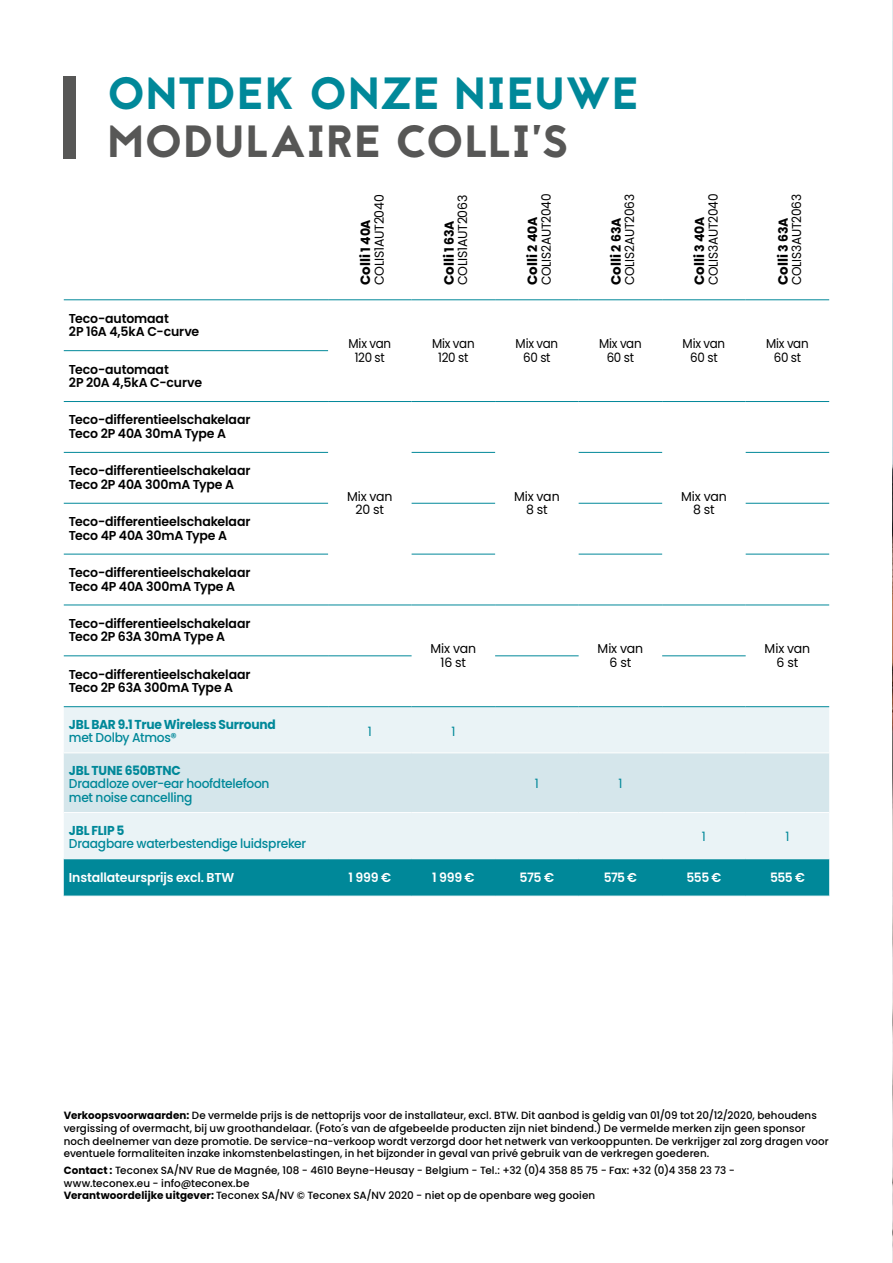
<style>
.page{position:relative;width:893px;height:1263px;background:#fff}
.page>*{position:absolute;margin:0;border:0;box-sizing:border-box;transform-origin:0 0}
.t1{font:45px "Jaapokki";letter-spacing:.015em;color:#089}
.t2{font:45px "Jaapokki";letter-spacing:.02em;color:#575756}
.t3{font:700 13.5px "Poppins";letter-spacing:.01em;color:#000}
.t4{font:600 12.9px/13.5px "Poppins";letter-spacing:-.01em;color:#000}
.t5{font:500 12.9px/13.5px "Poppins";letter-spacing:-.02em;color:#089;scale:.95 1}
.t6{font:12.9px/13.5px "Poppins";letter-spacing:-.02em;color:#000;text-align:center}
.t7{font:12.9px/13.5px "Poppins";letter-spacing:-.02em;color:#000;text-align:center;scale:.92 1}
.t8{font:12.9px "Poppins";letter-spacing:-.02em;color:#000;scale:.94 1}
.t9{font:700 12.9px "Poppins";letter-spacing:-.015em;color:#089;scale:.95 1}
.t10{font:600 12.9px "Poppins";letter-spacing:-.015em;color:#fff}
.t11{font:600 12.9px "Poppins";letter-spacing:-.015em;color:#fff;scale:.95 1}
.t12{font:12.9px "Poppins";color:#089}
.t13{font:500 10.5px/12.6px "Poppins";letter-spacing:.005em;color:#000}
.s1{font-size:12.9px}
.s2{font-weight:700}
</style>
<div class="page">
<div style="left:64px;top:76px;width:12px;height:83px;background:#575756"></div>
<div style="left:64px;top:707px;width:765px;height:151px;background:#eaf3f6"></div>
<div style="left:64px;top:753px;width:765px;height:59px;background:#d5e6eb"></div>
<div style="left:64px;top:859px;width:765px;height:37px;background:#089"></div>
<hr style="left:64px;top:752px;width:264px;height:1px;background:#fff">
<hr style="left:328px;top:752px;width:84px;height:1px;background:#fff">
<hr style="left:412px;top:752px;width:83px;height:1px;background:#fff">
<hr style="left:495px;top:752px;width:84px;height:1px;background:#fff">
<hr style="left:579px;top:752px;width:83px;height:1px;background:#fff">
<hr style="left:662px;top:752px;width:84px;height:1px;background:#fff">
<hr style="left:746px;top:752px;width:83px;height:1px;background:#fff">
<hr style="left:64px;top:812px;width:264px;height:1px;background:#fff">
<hr style="left:328px;top:812px;width:84px;height:1px;background:#fff">
<hr style="left:412px;top:812px;width:83px;height:1px;background:#fff">
<hr style="left:495px;top:812px;width:84px;height:1px;background:#fff">
<hr style="left:579px;top:812px;width:83px;height:1px;background:#fff">
<hr style="left:662px;top:812px;width:84px;height:1px;background:#fff">
<hr style="left:746px;top:812px;width:83px;height:1px;background:#fff">
<hr style="left:64px;top:299px;width:264px;height:1px;background:#089">
<hr style="left:328px;top:299px;width:84px;height:1px;background:#089">
<hr style="left:412px;top:299px;width:83px;height:1px;background:#089">
<hr style="left:495px;top:299px;width:84px;height:1px;background:#089">
<hr style="left:579px;top:299px;width:83px;height:1px;background:#089">
<hr style="left:662px;top:299px;width:84px;height:1px;background:#089">
<hr style="left:746px;top:299px;width:83px;height:1px;background:#089">
<hr style="left:64px;top:350px;width:264px;height:1px;background:#089">
<hr style="left:64px;top:401px;width:264px;height:1px;background:#089">
<hr style="left:328px;top:401px;width:84px;height:1px;background:#089">
<hr style="left:412px;top:401px;width:83px;height:1px;background:#089">
<hr style="left:495px;top:401px;width:84px;height:1px;background:#089">
<hr style="left:579px;top:401px;width:83px;height:1px;background:#089">
<hr style="left:662px;top:401px;width:84px;height:1px;background:#089">
<hr style="left:746px;top:401px;width:83px;height:1px;background:#089">
<hr style="left:64px;top:452px;width:264px;height:1px;background:#089">
<hr style="left:412px;top:452px;width:83px;height:1px;background:#089">
<hr style="left:579px;top:452px;width:83px;height:1px;background:#089">
<hr style="left:746px;top:452px;width:83px;height:1px;background:#089">
<hr style="left:64px;top:503px;width:264px;height:1px;background:#089">
<hr style="left:412px;top:503px;width:83px;height:1px;background:#089">
<hr style="left:579px;top:503px;width:83px;height:1px;background:#089">
<hr style="left:746px;top:503px;width:83px;height:1px;background:#089">
<hr style="left:64px;top:554px;width:264px;height:1px;background:#089">
<hr style="left:412px;top:554px;width:83px;height:1px;background:#089">
<hr style="left:579px;top:554px;width:83px;height:1px;background:#089">
<hr style="left:746px;top:554px;width:83px;height:1px;background:#089">
<hr style="left:64px;top:605px;width:264px;height:1px;background:#089">
<hr style="left:328px;top:605px;width:84px;height:1px;background:#089">
<hr style="left:412px;top:605px;width:83px;height:1px;background:#089">
<hr style="left:412px;top:706px;width:83px;height:1px;background:#089">
<hr style="left:495px;top:605px;width:84px;height:1px;background:#089">
<hr style="left:579px;top:605px;width:83px;height:1px;background:#089">
<hr style="left:579px;top:706px;width:83px;height:1px;background:#089">
<hr style="left:662px;top:605px;width:84px;height:1px;background:#089">
<hr style="left:746px;top:605px;width:83px;height:1px;background:#089">
<hr style="left:746px;top:706px;width:83px;height:1px;background:#089">
<hr style="left:64px;top:655px;width:264px;height:1px;background:#089">
<hr style="left:328px;top:655px;width:84px;height:1px;background:#089">
<hr style="left:64px;top:706px;width:264px;height:1px;background:#089">
<hr style="left:328px;top:706px;width:84px;height:1px;background:#089">
<hr style="left:495px;top:655px;width:84px;height:1px;background:#089">
<hr style="left:495px;top:706px;width:84px;height:1px;background:#089">
<hr style="left:662px;top:655px;width:84px;height:1px;background:#089">
<hr style="left:662px;top:706px;width:84px;height:1px;background:#089">
<img style="left:892px;top:0;width:1px;height:1263px">
<h1 class="t1" style="left:107px;top:62px;width:533px">ONTDEK ONZE NIEUWE</h1>
<h1 class="t2" style="left:107px;top:110px;width:462px">MODULAIRE COLLI’S</h1>
<p class="t6" style="left:372px;top:285px;width:93px;rotate:-90deg">COLIS1AUT2040</p>
<p class="t3" style="left:358px;top:285px;width:67px;rotate:-90deg">Colli <span class="s1">1 40A</span></p>
<p class="t6" style="left:456px;top:285px;width:92px;rotate:-90deg">COLIS1AUT2063</p>
<p class="t3" style="left:441px;top:285px;width:66px;rotate:-90deg">Colli <span class="s1">1 63A</span></p>
<p class="t8" style="left:539px;top:285px;width:99px;rotate:-90deg">COLIS2AUT2040</p>
<p class="t3" style="left:525px;top:285px;width:70px;rotate:-90deg">Colli <span class="s1">2 40A</span></p>
<p class="t8" style="left:622px;top:285px;width:99px;rotate:-90deg">COLIS2AUT2063</p>
<p class="t3" style="left:608px;top:285px;width:69px;rotate:-90deg">Colli <span class="s1">2 63A</span></p>
<p class="t8" style="left:706px;top:285px;width:99px;rotate:-90deg">COLIS3AUT2040</p>
<p class="t3" style="left:692px;top:285px;width:70px;rotate:-90deg">Colli <span class="s1">3 40A</span></p>
<p class="t8" style="left:789px;top:285px;width:98px;rotate:-90deg">COLIS3AUT2063</p>
<p class="t3" style="left:775px;top:285px;width:69px;rotate:-90deg">Colli <span class="s1">3 63A</span></p>
<p class="t4" style="left:69px;top:311px;width:132px">Teco-automaat<br>2P 16A 4,5kA C-curve</p>
<p class="t4" style="left:69px;top:362px;width:135px">Teco-automaat<br>2P 20A 4,5kA C-curve</p>
<p class="t4" style="left:69px;top:413px;width:183px">Teco-differentieelschakelaar<br>Teco 2P 40A 30mA Type A</p>
<p class="t4" style="left:69px;top:464px;width:183px">Teco-differentieelschakelaar<br>Teco 2P 40A 300mA Type A</p>
<p class="t4" style="left:69px;top:515px;width:183px">Teco-differentieelschakelaar<br>Teco 4P 40A 30mA Type A</p>
<p class="t4" style="left:69px;top:566px;width:183px">Teco-differentieelschakelaar<br>Teco 4P 40A 300mA Type A</p>
<p class="t4" style="left:69px;top:617px;width:183px">Teco-differentieelschakelaar<br>Teco 2P 63A 30mA Type A</p>
<p class="t4" style="left:69px;top:667px;width:183px">Teco-differentieelschakelaar<br>Teco 2P 63A 300mA Type A</p>
<p class="t9" style="left:69px;top:717px;width:219px">JBL BAR 9.1 True Wireless Surround</p>
<p class="t5" style="left:69px;top:731px;width:115px">met Dolby Atmos®</p>
<p class="t7" style="left:349px;top:337px;width:48px">Mix van<br>120 st</p>
<p class="t7" style="left:432px;top:337px;width:48px">Mix van<br>120 st</p>
<p class="t7" style="left:516px;top:337px;width:48px">Mix van<br>60 st</p>
<p class="t7" style="left:599px;top:337px;width:48px">Mix van<br>60 st</p>
<p class="t7" style="left:683px;top:337px;width:48px">Mix van<br>60 st</p>
<p class="t7" style="left:766px;top:337px;width:48px">Mix van<br>60 st</p>
<p class="t6" style="left:347px;top:489px;width:47px">Mix van<br>20 st</p>
<p class="t6" style="left:514px;top:489px;width:47px">Mix van<br>8 st</p>
<p class="t6" style="left:681px;top:489px;width:47px">Mix van<br>8 st</p>
<p class="t6" style="left:431px;top:642px;width:47px">Mix van<br>16 st</p>
<p class="t6" style="left:598px;top:642px;width:47px">Mix van<br>6 st</p>
<p class="t6" style="left:765px;top:642px;width:47px">Mix van<br>6 st</p>
<p class="t12" style="left:368px;top:723px;width:6px">1</p>
<p class="t12" style="left:451px;top:723px;width:6px">1</p>
<p class="t9" style="left:69px;top:763px;width:119px">JBL TUNE 650BTNC</p>
<p class="t5" style="left:69px;top:777px;width:213px">Draadloze over-ear hoofdtelefoon met noise cancelling</p>
<p class="t12" style="left:535px;top:776px;width:6px">1</p>
<p class="t12" style="left:618px;top:776px;width:6px">1</p>
<p class="t9" style="left:69px;top:823px;width:60px">JBL FLIP 5</p>
<p class="t5" style="left:69px;top:837px;width:251px">Draagbare waterbestendige luidspreker</p>
<p class="t12" style="left:702px;top:829px;width:6px">1</p>
<p class="t12" style="left:785px;top:829px;width:6px">1</p>
<p class="t10" style="left:69px;top:870px;width:167px">Installateursprijs excl. BTW</p>
<p class="t10" style="left:349px;top:870px;width:44px">1 999 €</p>
<p class="t10" style="left:432px;top:870px;width:44px">1 999 €</p>
<p class="t10" style="left:520px;top:870px;width:36px">575 €</p>
<p class="t11" style="left:604px;top:870px;width:37px">575 €</p>
<p class="t11" style="left:687px;top:870px;width:38px">555 €</p>
<p class="t11" style="left:770px;top:870px;width:38px">555 €</p>
<p class="t13" style="left:64px;top:1109px;width:766px"><span class="s2">Verkoopsvoorwaarden:</span> De vermelde prijs is de nettoprijs voor de installateur, excl. BTW. Dit aanbod is geldig van 01/09 tot 20/12/2020, behoudens vergissing of overmacht, bij uw groothandelaar. (Foto´s van de afgebeelde producten zijn niet bindend.) De vermelde merken zijn geen sponsor noch deelnemer van deze promotie. De service-na-verkoop wordt verzorgd door het netwerk van verkooppunten. De verkrijger zal zorg dragen voor eventuele formaliteiten inzake inkomstenbelastingen, in het bijzonder in geval van privé gebruik van de verkregen goederen.</p>
<p class="t13" style="left:64px;top:1164px;width:673px"><span class="s2">Contact :</span> Teconex SA/NV Rue de Magnée, 108 - 4610 Beyne-Heusay - Belgium - Tel.: +32 (0)4 358 85 75 - Fax: +32 (0)4 358 23 73 - www.teconex.eu - info@teconex.be<br><span class="s2">Verantwoordelijke uitgever:</span> Teconex SA/NV © Teconex SA/NV 2020 - niet op de openbare weg gooien</p>
</div>
